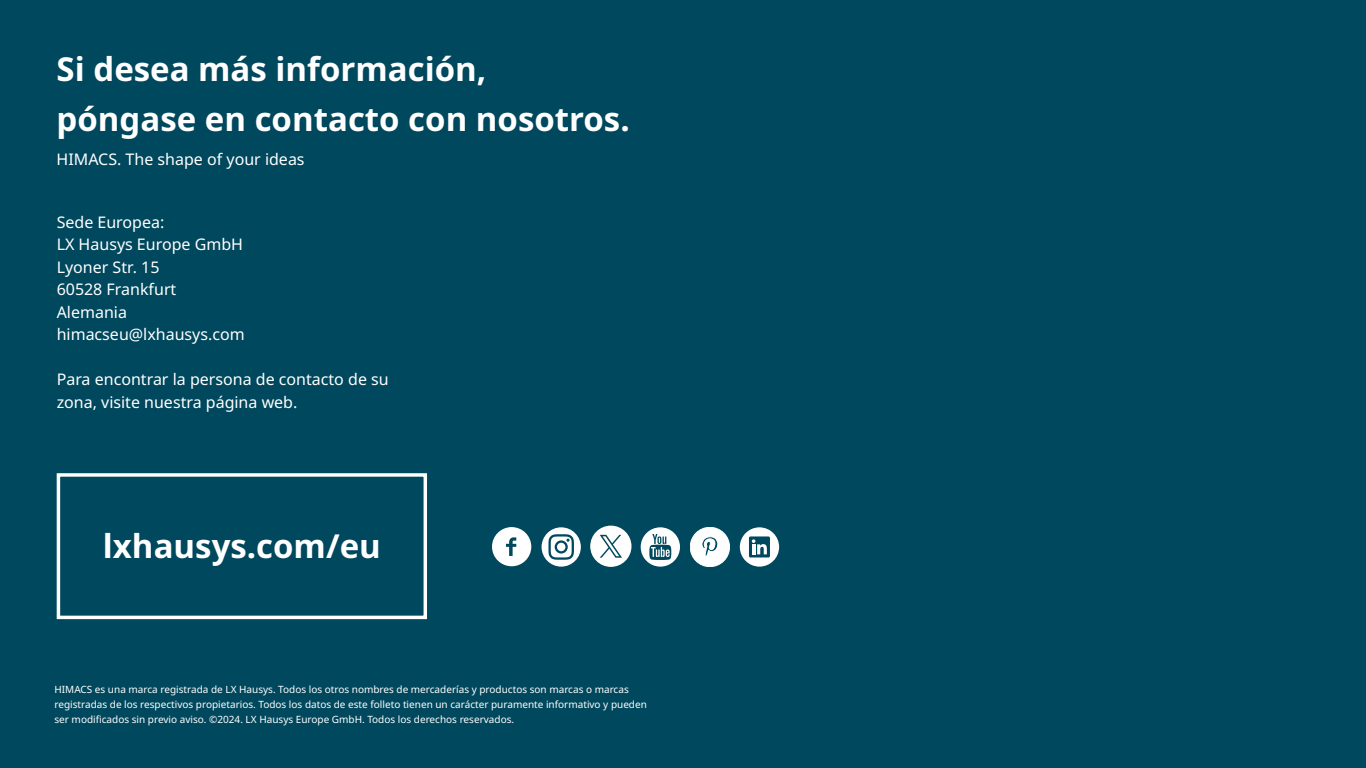
<style>
.page{position:relative;width:1366px;height:768px;background:#00485d}
.page>*{position:absolute;margin:0;border:0;box-sizing:border-box;transform-origin:0 0}
.t1{font:700 33px/50.9px "Noto Sans";color:#fff}
.t2{font:16px/22.5px "Noto Sans";color:#fff}
.t3{font:10px/15px "Noto Sans";color:#fff}
</style>
<div class="page">
<div style="left:57px;top:473px;width:370px;height:146px;border:3px solid #fff"></div>
<svg style="left:542px;top:527px;width:39px;height:40px"></svg>
<svg style="left:641px;top:527px;width:39px;height:40px"></svg>
<svg style="left:492px;top:527px;width:39px;height:39px"></svg>
<svg style="left:740px;top:527px;width:39px;height:40px"></svg>
<svg style="left:590px;top:526px;width:41px;height:41px"></svg>
<svg style="left:690px;top:527px;width:40px;height:40px"></svg>
<h1 class="t1" style="left:57px;top:44px;width:575px">Si desea más información, póngase en contacto con nosotros.</h1>
<h2 class="t2" style="left:57px;top:149px;width:250px">HIMACS. The shape of your ideas</h2>
<h2 class="t2" style="left:57px;top:211px;width:190px">Sede Europea:<br>LX Hausys Europe GmbH<br>Lyoner Str. 15<br>60528 Frankfurt<br>Alemania himacseu@lxhausys.com</h2>
<h2 class="t2" style="left:57px;top:369px;width:334px">Para encontrar la persona de contacto de su zona, visite nuestra página web.</h2>
<h1 class="t1" style="left:103px;top:521px;width:280px">lxhausys.com/eu</h1>
<p class="t3" style="left:54px;top:682px;width:594px">HIMACS es una marca registrada de LX Hausys. Todos los otros nombres de mercaderías y productos son marcas o marcas registradas de los respectivos propietarios. Todos los datos de este folleto tienen un carácter puramente informativo y pueden ser modificados sin previo aviso. ©2024. LX Hausys Europe GmbH. Todos los derechos reservados.</p>
</div>
